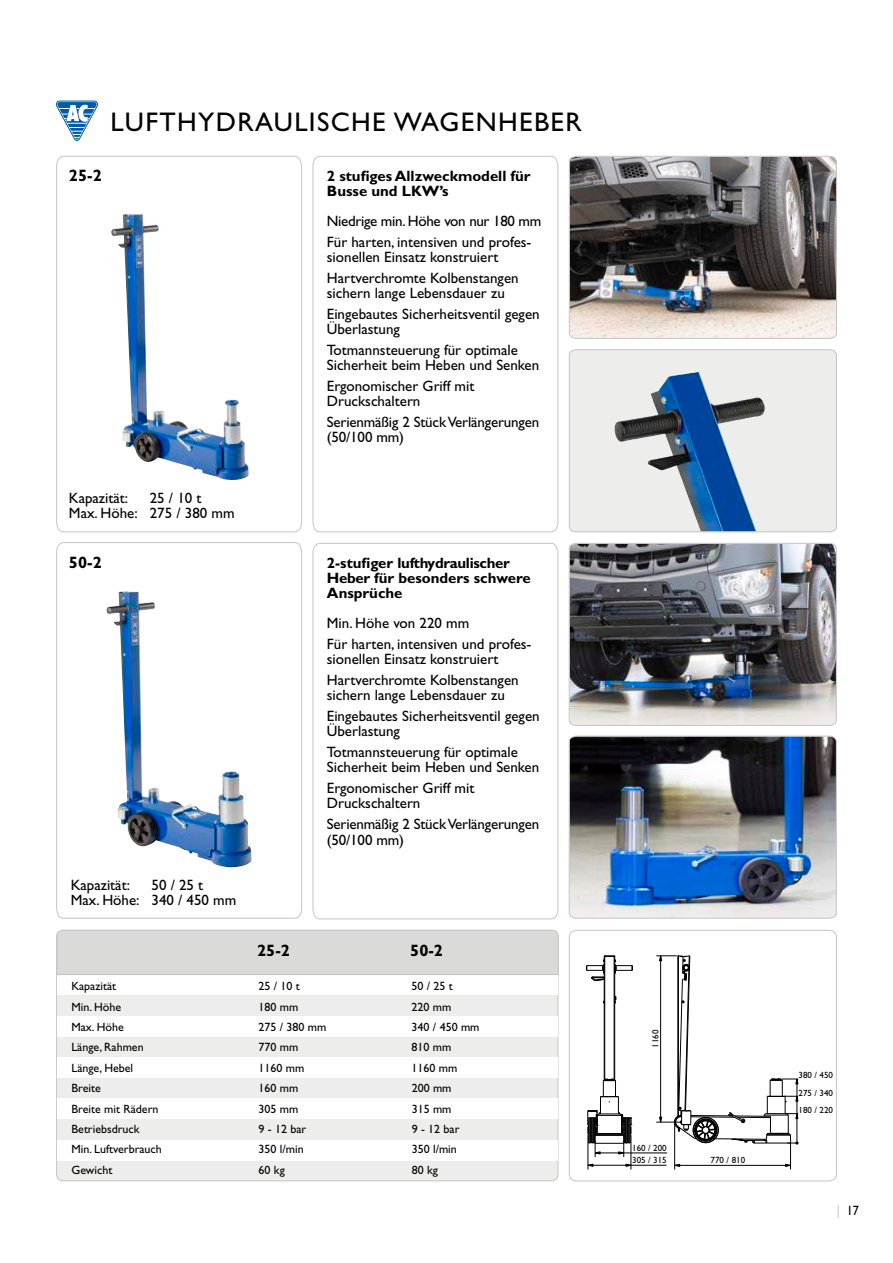
<style>
.page{position:relative;width:893px;height:1263px;background:#fff}
.page>*{position:absolute;margin:0;border:0;box-sizing:border-box;transform-origin:0 0}
.t1{font:27px "Gill Sans";letter-spacing:.05em;color:#000}
.t2{font:700 16.5px "Gill Sans";color:#000}
.t3{font:15px/21px "Gill Sans";color:#000}
.t4{font:700 15px/15px "Gill Sans";color:#000}
.t5{font:13.5px "Gill Sans";color:#000;scale:.9 1}
.t6{font:12px "Gill Sans";color:#000}
.t7{font:9px/17.4px "Gill Sans";color:#000}
.s1{color:#c5c5c5}
</style>
<div class="page">
<svg style="left:56px;top:101px;width:42px;height:40px"></svg>
<img style="left:569px;top:156px;width:268px;height:183px">
<img style="left:568px;top:735px;width:269px;height:184px">
<svg style="left:56px;top:155px;width:246px;height:378px"></svg>
<svg style="left:56px;top:542px;width:246px;height:377px"></svg>
<img style="left:568px;top:543px;width:269px;height:183px">
<svg style="left:569px;top:349px;width:268px;height:184px;background:#bec9d4"></svg>
<svg style="left:656px;top:955px;width:142px;height:214px"></svg>
<hr style="left:588px;top:1165px;width:78px;height:1px;background:#000">
<hr style="left:595px;top:1153px;width:72px;height:1px;background:#000">
<hr style="left:588px;top:1135px;width:1px;height:34px;background:#000">
<hr style="left:631px;top:1135px;width:1px;height:34px;background:#000">
<hr style="left:604px;top:956px;width:1px;height:124px;background:#000">
<hr style="left:614px;top:956px;width:1px;height:124px;background:#000">
<svg style="left:587px;top:1079px;width:46px;height:78px"></svg>
<svg style="left:586px;top:956px;width:47px;height:25px"></svg>
<div style="left:569px;top:930px;width:268px;height:251px;border:1px solid #c5c5c5;border-radius:7px"></div>
<div style="left:57px;top:930px;width:501px;height:251px;background:#ededec;border-radius:7px"></div>
<div style="left:57px;top:975px;width:500px;height:20px;background:#fff"></div>
<div style="left:57px;top:1016px;width:501px;height:20px;background:#fff"></div>
<div style="left:57px;top:1058px;width:501px;height:20px;background:#fff"></div>
<div style="left:57px;top:1098px;width:501px;height:20px;background:#fff"></div>
<div style="left:57px;top:1141px;width:501px;height:20px;background:#fff"></div>
<svg style="left:312px;top:156px;width:247px;height:377px"></svg>
<svg style="left:312px;top:543px;width:247px;height:377px"></svg>
<svg style="left:56px;top:929px;width:503px;height:46px;background:#d9d9d8"></svg>
<h1 class="t1" style="left:110px;top:106px;width:473px">LUFTHYDRAULISCHE WAGENHEBER</h1>
<p class="t2" style="left:69px;top:166px;width:34px">25-2</p>
<p class="t4" style="left:327px;top:169px;width:205px">2 stufiges Allzweckmodell für<br>Busse und LKW’s</p>
<p class="t3" style="left:327px;top:211px;width:216px">Niedrige min. Höhe von nur 180 mm<br>Für harten, intensiven und profes-</p>
<p class="t3" style="left:327px;top:247px;width:193px">sionellen Einsatz konstruiert<br>Hartverchromte Kolbenstangen</p>
<p class="t3" style="left:327px;top:283px;width:214px">sichern lange Lebensdauer zu<br>Eingebautes Sicherheitsventil gegen</p>
<p class="t3" style="left:327px;top:319px;width:193px">Überlastung<br>Totmannsteuerung für optimale</p>
<p class="t3" style="left:327px;top:355px;width:214px">Sicherheit beim Heben und Senken<br>Ergonomischer Griff mit</p>
<p class="t3" style="left:327px;top:391px;width:214px">Druckschaltern<br>Serienmäßig 2 Stück Verlängerungen</p>
<p class="t3" style="left:327px;top:427px;width:79px">(50/100 mm)</p>
<p class="t3" style="left:69px;top:491px;width:167px;line-height:15px;text-indent:81px">25 / 10 t<br>Max. Höhe: 275 / 380 mm</p>
<p class="t3" style="left:69px;top:488px;width:61px">Kapazität:</p>
<p class="t2" style="left:69px;top:553px;width:34px">50-2</p>
<p class="t3" style="left:71px;top:878px;width:167px;line-height:15px;text-indent:81px">50 / 25 t<br>Max. Höhe: 340 / 450 mm</p>
<p class="t3" style="left:71px;top:875px;width:61px">Kapazität:</p>
<p class="t4" style="left:327px;top:556px;width:205px">2-stufiger lufthydraulischer<br>Heber für besonders schwere<br>Ansprüche</p>
<p class="t3" style="left:327px;top:613px;width:206px">Min. Höhe von 220 mm<br>Für harten, intensiven und profes-</p>
<p class="t3" style="left:327px;top:649px;width:193px">sionellen Einsatz konstruiert<br>Hartverchromte Kolbenstangen</p>
<p class="t3" style="left:327px;top:685px;width:214px">sichern lange Lebensdauer zu<br>Eingebautes Sicherheitsventil gegen</p>
<p class="t3" style="left:327px;top:721px;width:193px">Überlastung<br>Totmannsteuerung für optimale</p>
<p class="t3" style="left:327px;top:757px;width:214px">Sicherheit beim Heben und Senken<br>Ergonomischer Griff mit</p>
<p class="t3" style="left:327px;top:793px;width:214px">Druckschaltern<br>Serienmäßig 2 Stück Verlängerungen</p>
<p class="t3" style="left:327px;top:829px;width:79px">(50/100 mm)</p>
<p class="t2" style="left:257px;top:940px;width:34px">25-2</p>
<p class="t2" style="left:410px;top:940px;width:34px">50-2</p>
<p class="t6" style="left:71px;top:979px;width:46px">Kapazität</p>
<p class="t6" style="left:258px;top:979px;width:43px">25 / 10 t</p>
<p class="t6" style="left:412px;top:979px;width:43px">50 / 25 t</p>
<p class="t6" style="left:71px;top:999px;width:51px">Min. Höhe</p>
<p class="t6" style="left:259px;top:999px;width:41px">180 mm</p>
<p class="t6" style="left:412px;top:999px;width:41px">220 mm</p>
<p class="t6" style="left:71px;top:1020px;width:54px">Max. Höhe</p>
<p class="t6" style="left:259px;top:1020px;width:69px">275 / 380 mm</p>
<p class="t6" style="left:412px;top:1020px;width:69px">340 / 450 mm</p>
<p class="t6" style="left:71px;top:1040px;width:74px">Länge, Rahmen</p>
<p class="t6" style="left:259px;top:1040px;width:41px">770 mm</p>
<p class="t6" style="left:412px;top:1040px;width:41px">810 mm</p>
<p class="t6" style="left:71px;top:1061px;width:63px">Länge, Hebel</p>
<p class="t6" style="left:259px;top:1061px;width:47px">1160 mm</p>
<p class="t6" style="left:412px;top:1061px;width:47px">1160 mm</p>
<p class="t6" style="left:71px;top:1081px;width:31px">Breite</p>
<p class="t6" style="left:259px;top:1081px;width:41px">160 mm</p>
<p class="t6" style="left:412px;top:1081px;width:41px">200 mm</p>
<p class="t6" style="left:71px;top:1101px;width:88px">Breite mit Rädern</p>
<p class="t6" style="left:259px;top:1101px;width:41px">305 mm</p>
<p class="t6" style="left:412px;top:1101px;width:41px">315 mm</p>
<p class="t6" style="left:71px;top:1122px;width:70px">Betriebsdruck</p>
<p class="t6" style="left:259px;top:1122px;width:49px">9 - 12 bar</p>
<p class="t6" style="left:412px;top:1122px;width:49px">9 - 12 bar</p>
<p class="t6" style="left:72px;top:1142px;width:92px">Min. Luftverbrauch</p>
<p class="t6" style="left:259px;top:1142px;width:47px">350 l/min</p>
<p class="t6" style="left:412px;top:1142px;width:47px">350 l/min</p>
<p class="t6" style="left:72px;top:1163px;width:42px">Gewicht</p>
<p class="t6" style="left:259px;top:1163px;width:28px">60 kg</p>
<p class="t6" style="left:412px;top:1163px;width:28px">80 kg</p>
<p class="t7" style="left:647px;top:1047px;width:19px;rotate:-90deg">1160</p>
<p class="t7" style="left:632px;top:1141px;width:36px;line-height:12.5px">160 / 200<br>305 / 315</p>
<p class="t7" style="left:711px;top:1151px;width:36px">770 / 810</p>
<p class="t7" style="left:799px;top:1067px;width:36px;text-align:justify">380 / 450<br>275 / 340<br>180 / 220</p>
<p class="t5" style="left:837px;top:1203px;width:26px"><span class="s1">|</span> 17</p>
</div>
